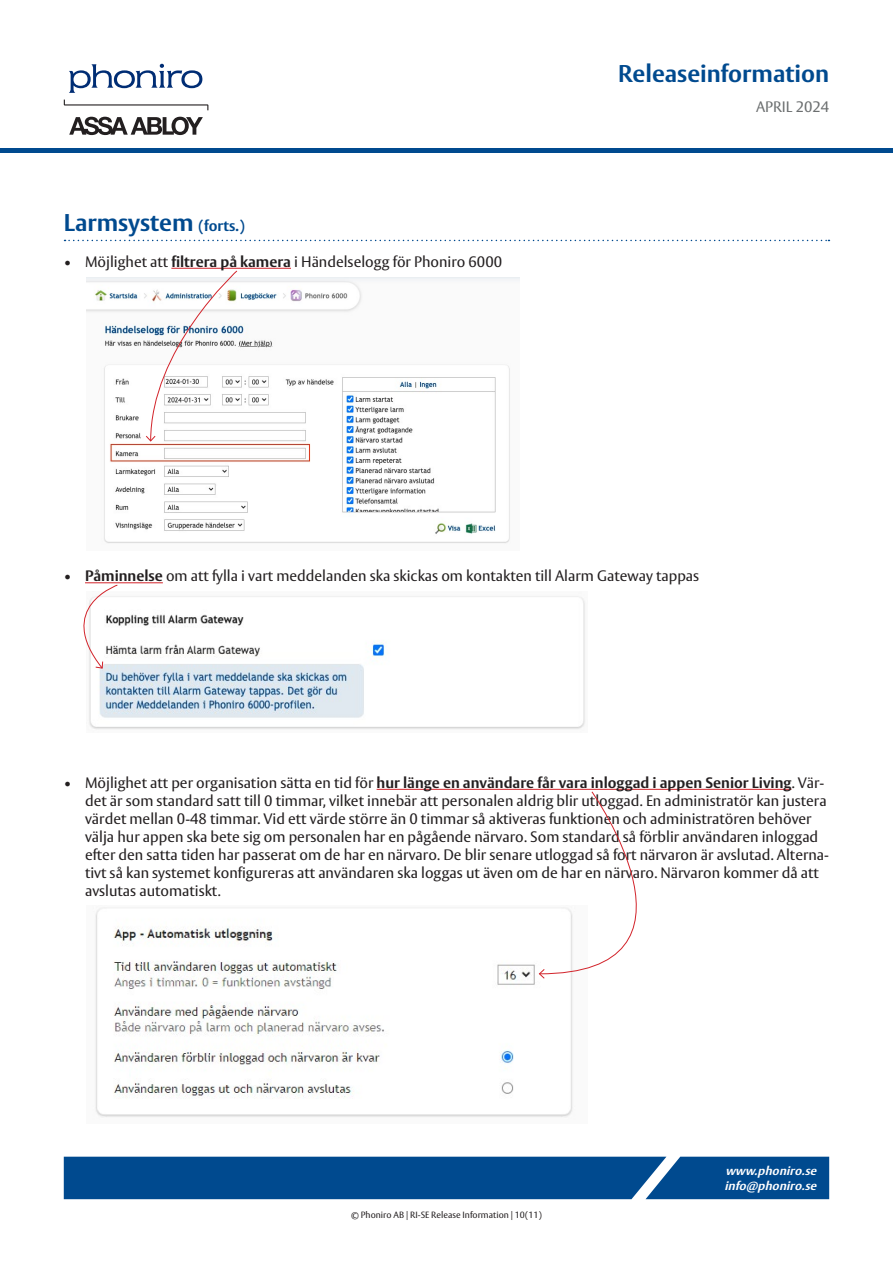
<style>
.page{position:relative;width:893px;height:1263px;background:#fff}
.page>*{position:absolute;margin:0;border:0;box-sizing:border-box;transform-origin:0 0}
.t1{font:700 24px "ASSA Vesta";color:#004a8f}
.t2{font:15px/18px "ASSA Vesta";color:#231f20}
.t3{font:15px "ASSA Vesta";color:#6c6f70}
.t4{font:italic 700 12px/14.4px "ASSA Vesta";color:#fff}
.t5{font:9px "ASSA Vesta";color:#231f20}
.s1{font-size:15px}
.s2{font-weight:700}
</style>
<div class="page">
<div style="left:64px;top:1157px;width:765px;height:42px;background:#004a8f"></div>
<svg style="left:69px;top:117px;width:134px;height:18px"></svg>
<svg style="left:69px;top:64px;width:133px;height:29px"></svg>
<svg style="left:64px;top:100px;width:144px;height:10px"></svg>
<hr style="left:0;top:149px;width:893px;height:4px;background:#004a8f">
<svg style="left:65px;top:240px;width:764px;height:1px"></svg>
<hr style="left:171px;top:268px;width:120px;height:1px;background:#d2232a">
<hr style="left:85px;top:582px;width:78px;height:1px;background:#d2232a">
<hr style="left:377px;top:789px;width:414px;height:1px;background:#d2232a">
<img style="left:87px;top:278px;width:433px;height:266px">
<img style="left:89px;top:596px;width:496px;height:134px">
<img style="left:95px;top:907px;width:478px;height:211px">
<svg style="left:146px;top:271px;width:91px;height:170px"></svg>
<svg style="left:83px;top:585px;width:35px;height:84px"></svg>
<svg style="left:539px;top:791px;width:98px;height:188px"></svg>
<h1 class="t1" style="left:64px;top:208px;width:183px">Larmsystem <span class="s1">(forts.)</span></h1>
<p class="t2" style="left:64px;top:253px;width:440px">• Möjlighet att <span class="s2">filtrera på kamera</span> i Händelselogg för Phoniro 6000</p>
<h1 class="t1" style="left:618px;top:59px;width:212px">Releaseinformation</h1>
<p class="t3" style="left:756px;top:98px;width:75px">APRIL 2024</p>
<p class="t2" style="left:64px;top:568px;width:637px">• <span class="s2">Påminnelse</span> om att fylla i vart meddelanden ska skickas om kontakten till Alarm Gateway tappas</p>
<p class="t2" style="left:85px;top:774px;width:745px;text-indent:-21px">• Möjlighet att per organisation sätta en tid för <span class="s2">hur länge en användare får vara inloggad i appen Senior Living</span>. Vär&shy;det är som standard satt till 0 timmar, vilket innebär att personalen aldrig blir utloggad. En administratör kan justera värdet mellan 0-48 timmar. Vid ett värde större än 0 timmar så aktiveras funktionen och administratören behöver välja hur appen ska bete sig om personalen har en pågående närvaro. Som standard så förblir användaren inloggad efter den satta tiden har passerat om de har en närvaro. De blir senare utloggad så fort närvaron är avslutad. Alterna&shy;tivt så kan systemet konfigureras att användaren ska loggas ut även om de har en närvaro. Närvaron kommer då att avslutas automatiskt.</p>
<p class="t5" style="left:351px;top:1209px;width:192px">© Phoniro AB | RI-SE Release Information | 10(11)</p>
<p class="t4" style="left:724px;top:1164px;width:97px">www.phoniro.se info@phoniro.se</p>
</div>
